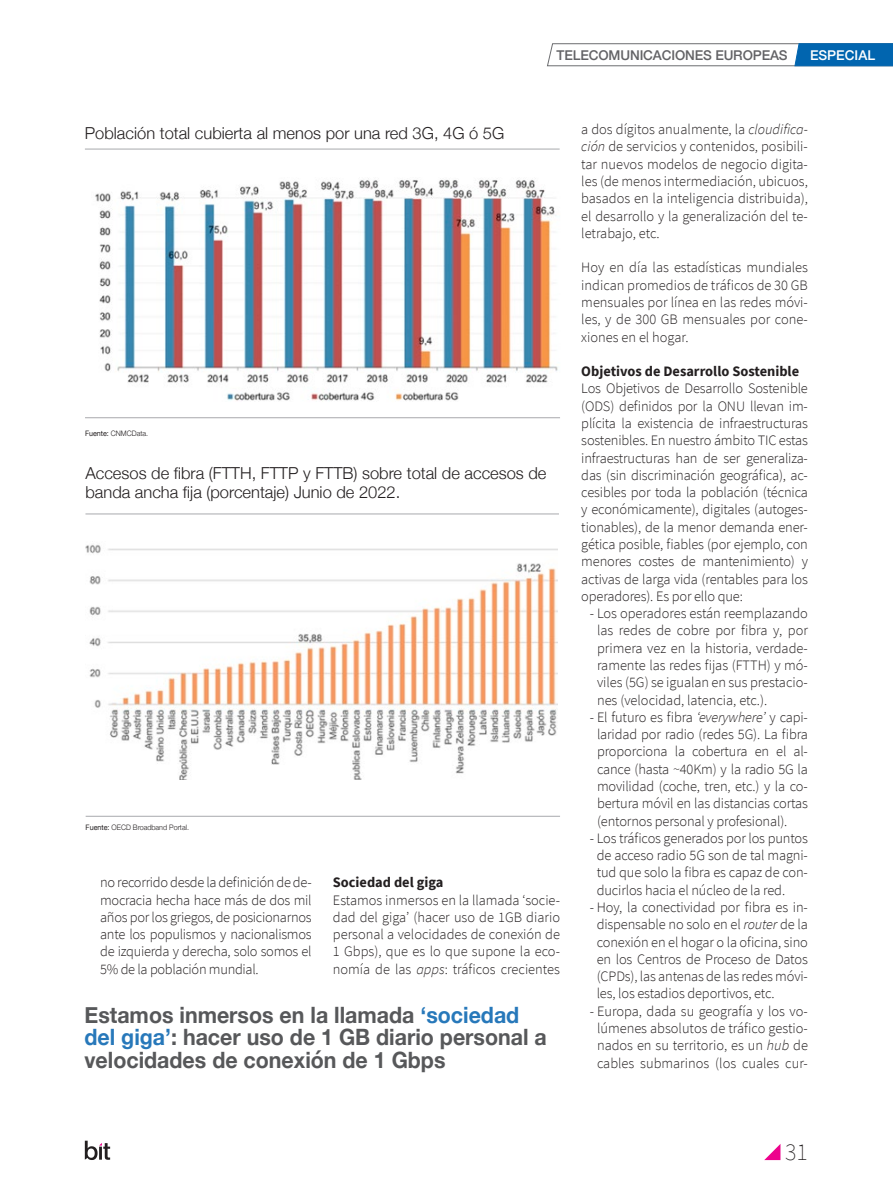
<style>
.page{position:relative;width:893px;height:1191px;background:#fff}
.page>*{position:absolute;margin:0;border:0;box-sizing:border-box;transform-origin:0 0}
.t1{font:200 24px "Source Sans Pro";color:#231f20}
.t2{font:700 22.5px/22.5px "Helvetica Neue";color:#57585a;scale:.95 1}
.t3{font:300 16.5px/19.8px "Helvetica Neue";color:#231f20}
.t4{font:300 14.4px/17.2px "Source Sans Pro";letter-spacing:-.01em;color:#231f20;text-align:justify}
.t5{font:700 14.4px "Source Sans Pro";color:#231f20}
.t6{font:500 13.5px "Helvetica Neue";letter-spacing:-.01em;color:#636366}
.t7{font:500 13.5px "Helvetica Neue";color:#fff}
.t8{font:300 7.5px "Helvetica Neue";color:#231f20;scale:.95 1}
.s1{font-weight:400}
.s2{font-style:italic}
.s3{color:#2778ba}
</style>
<div class="page">
<svg style="left:764px;top:1144px;width:16px;height:16px"></svg>
<svg style="left:85px;top:1140px;width:25px;height:20px"></svg>
<svg style="left:547px;top:43px;width:346px;height:23px"></svg>
<img style="left:95px;top:178px;width:463px;height:223px">
<hr style="left:85px;top:149px;width:475px;height:1px;background:#a8a9ad">
<hr style="left:85px;top:417px;width:475px;height:1px;background:#a8a9ad">
<img style="left:86px;top:544px;width:472px;height:235px">
<hr style="left:85px;top:514px;width:474px;height:1px;background:#a8a9ad">
<hr style="left:86px;top:816px;width:474px;height:1px;background:#a8a9ad">
<p class="t6" style="left:557px;top:44px;width:233px">TELECOMUNICACIONES EUROPEAS</p>
<p class="t7" style="left:810px;top:44px;width:67px">ESPECIAL</p>
<p class="t3" style="left:85px;top:122px;width:421px">Población total cubierta al menos por una red 3G, 4G ó 5G</p>
<p class="t8" style="left:85px;top:427px;width:68px"><span class="s1">Fuente:</span> CNMCData.</p>
<p class="t3" style="left:85px;top:462px;width:462px">Accesos de fibra (FTTH, FTTP y FTTB) sobre total de accesos de banda ancha fija (porcentaje) Junio de 2022.</p>
<p class="t8" style="left:86px;top:821px;width:110px"><span class="s1">Fuente:</span> OECD Broadband Portal.</p>
<p class="t4" style="left:100px;top:874px;width:213px">no recorrido desde la definición de de&shy;mocracia hecha hace más de dos mil años por los griegos, de posicionarnos ante los populismos y nacionalismos de izquierda y derecha, solo somos el 5% de la población mundial.</p>
<p class="t5" style="left:333px;top:872px;width:112px">Sociedad del giga</p>
<p class="t4" style="left:333px;top:891px;width:229px">Estamos inmersos en la llamada ‘socie&shy;dad del giga’ (hacer uso de 1GB diario personal a velocidades de conexión de 1 Gbps), que es lo que supone la eco&shy;nomía de las <span class="s2">apps</span>: tráficos crecientes</p>
<p class="t2" style="left:85px;top:1004px;width:488px">Estamos inmersos en la llamada <span class="s3">‘sociedad del giga’</span>: hacer uso de 1 GB diario personal a velocidades de conexión de 1 Gbps</p>
<p class="t4" style="left:581px;top:121px;width:228px">a dos dígitos anualmente, la <span class="s2">cloudifica&shy;ción</span> de servicios y contenidos, posibili&shy;tar nuevos modelos de negocio digita&shy;les (de menos intermediación, ubicuos, basados en la inteligencia distribuida), el desarrollo y la generalización del te&shy;letrabajo, etc.</p>
<p class="t4" style="left:581px;top:259px;width:228px">Hoy en día las estadísticas mundiales indican promedios de tráficos de 30 GB mensuales por línea en las redes móvi&shy;les, y de 300 GB mensuales por cone&shy;xiones en el hogar.</p>
<p class="t5" style="left:581px;top:361px;width:219px">Objetivos de Desarrollo Sostenible</p>
<p class="t4" style="left:581px;top:380px;width:228px">Los Objetivos de Desarrollo Sostenible (ODS) definidos por la ONU llevan im&shy;plícita la existencia de infraestructuras sostenibles. En nuestro ámbito TIC estas infraestructuras han de ser generaliza&shy;das (sin discriminación geográfica), ac&shy;cesibles por toda la población (técnica y económicamente), digitales (autoges&shy;tionables), de la menor demanda ener&shy;gética posible, fiables (por ejemplo, con menores costes de mantenimiento) y activas de larga vida (rentables para los operadores). Es por ello que:</p>
<p class="t4" style="left:597px;top:605px;width:212px;text-indent:-7px">- Los operadores están reemplazando las redes de cobre por fibra y, por primera vez en la historia, verdade&shy;ramente las redes fijas (FTTH) y mó&shy;viles (5G) se igualan en sus prestacio&shy;nes (velocidad, latencia, etc.).</p>
<p class="t4" style="left:597px;top:708px;width:212px;text-indent:-7px">- El futuro es fibra <span class="s2">‘everywhere’</span> y capi&shy;laridad por radio (redes 5G). La fibra proporciona la cobertura en el al&shy;cance (hasta ~40Km) y la radio 5G la movilidad (coche, tren, etc.) y la co&shy;bertura móvil en las distancias cortas (entornos personal y profesional).</p>
<p class="t4" style="left:597px;top:829px;width:213px;text-indent:-7px">- Los tráficos generados por los puntos de acceso radio 5G son de tal magni&shy;tud que solo la fibra es capaz de con&shy;ducirlos hacia el núcleo de la red.</p>
<p class="t4" style="left:597px;top:898px;width:213px;text-indent:-7px">- Hoy, la conectividad por fibra es in&shy;dispensable no solo en el <span class="s2">router</span> de la conexión en el hogar o la oficina, sino en los Centros de Proceso de Datos (CPDs), las antenas de las redes móvi&shy;les, los estadios deportivos, etc.</p>
<p class="t4" style="left:590px;top:1002px;width:220px;text-align:center">- Europa, dada su geografía y los vo&shy;lúmenes absolutos de tráfico gestio&shy;nados en su territorio, es un <span class="s2">hub</span> de cables submarinos (los cuales cur-</p>
<h1 class="t1" style="left:785px;top:1137px;width:24px">31</h1>
</div>
